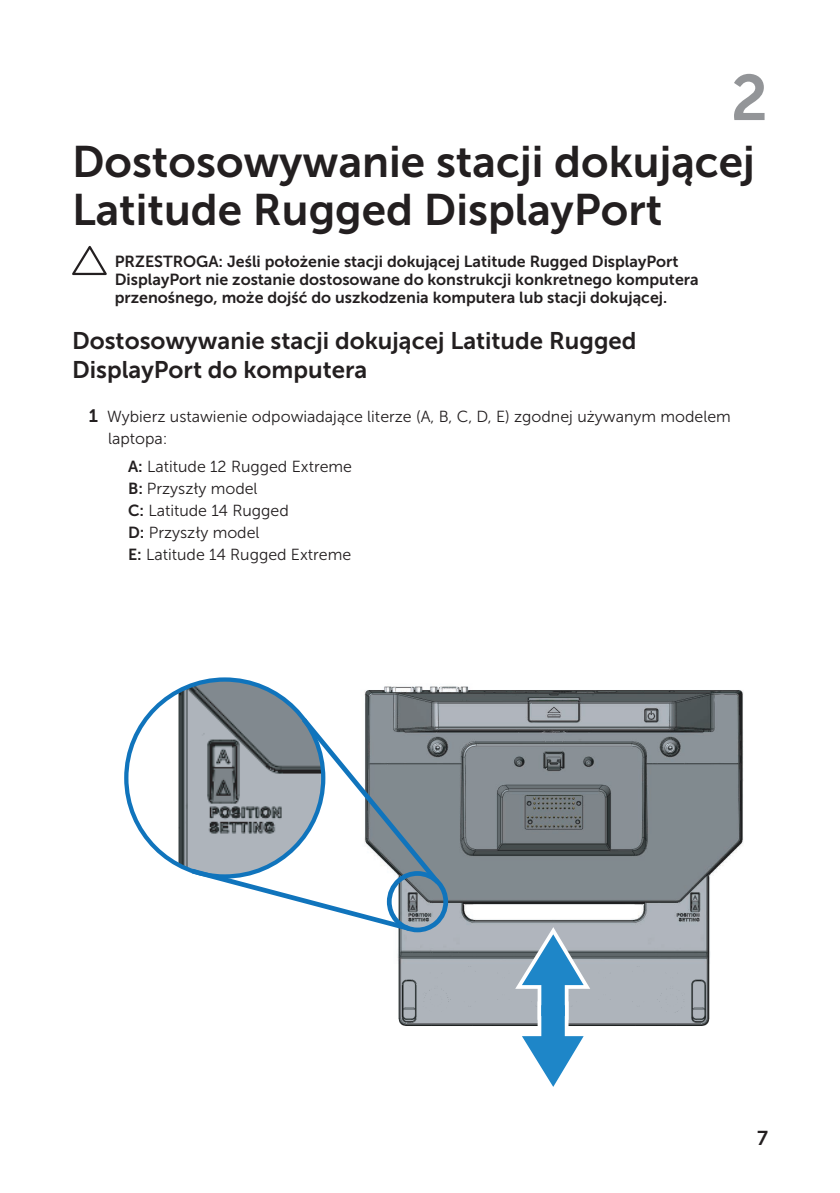
<style>
.page{position:relative;width:840px;height:1193px;background:#fff}
.page>*{position:absolute;margin:0;border:0;box-sizing:border-box;transform-origin:0 0}
.Chapter_No{font:64px "Museo Sans For Dell 700";color:#939598}
.Chapter_Title{font:44px/48px "Museo Sans For Dell 700";color:#231f20}
.Head_1{font:24px/28.8px "Museo Sans For Dell 700";color:#231f20}
.t1{font:20px "Museo Sans For Dell 700";color:#231f20}
.Caution{font:16px/18px "Museo Sans For Dell 700";color:#231f20}
.Sub_List{font:16px/22px "Museo Sans For Dell 300";color:#231f20}
.s1{font-family:"Museo Sans For Dell 700";font-size:18px}
.s2{font-family:"Museo Sans For Dell 700"}
</style>
<div class="page">
<svg style="left:72px;top:246px;width:35px;height:29px"></svg>
<svg style="left:124px;top:677px;width:182px;height:197px"></svg>
<img style="left:364px;top:686px;width:379px;height:340px">
<svg style="left:192px;top:718px;width:256px;height:214px"></svg>
<svg style="left:515px;top:927px;width:75px;height:160px"></svg>
<p class="Chapter_No" style="left:730px;top:62px;width:39px">2</p>
<p class="Chapter_Title" style="left:72px;top:138px;width:684px">Dostosowywanie stacji dokującej<br>Latitude Rugged DisplayPort</p>
<p class="Caution" style="left:115px;top:252px;width:585px">PRZESTROGA: Jeśli położenie stacji dokującej Latitude Rugged DisplayPort<br>DisplayPort nie zostanie dostosowane do konstrukcji konkretnego komputera przenośnego, może dojść do uszkodzenia komputera lub stacji dokującej.</p>
<p class="Head_1" style="left:72px;top:326px;width:566px">Dostosowywanie stacji dokującej Latitude Rugged<br>DisplayPort do komputera</p>
<p class="Sub_List" style="left:108px;top:406px;width:624px;text-indent:-19px"><span class="s1">1</span> Wybierz ustawienie odpowiadające literze (A, B, C, D, E) zgodnej używanym modelem laptopa:</p>
<p class="Sub_List" style="left:128px;top:455px;width:225px"><span class="s2">A:</span> Latitude 12 Rugged Extreme</p>
<p class="Sub_List" style="left:128px;top:477px;width:131px"><span class="s2">B:</span> Przyszły model</p>
<p class="Sub_List" style="left:128px;top:499px;width:162px"><span class="s2">C:</span> Latitude 14 Rugged</p>
<p class="Sub_List" style="left:128px;top:521px;width:133px"><span class="s2">D:</span> Przyszły model</p>
<p class="Sub_List" style="left:128px;top:543px;width:225px"><span class="s2">E:</span> Latitude 14 Rugged Extreme</p>
<p class="t1" style="left:757px;top:1126px;width:12px">7</p>
</div>
